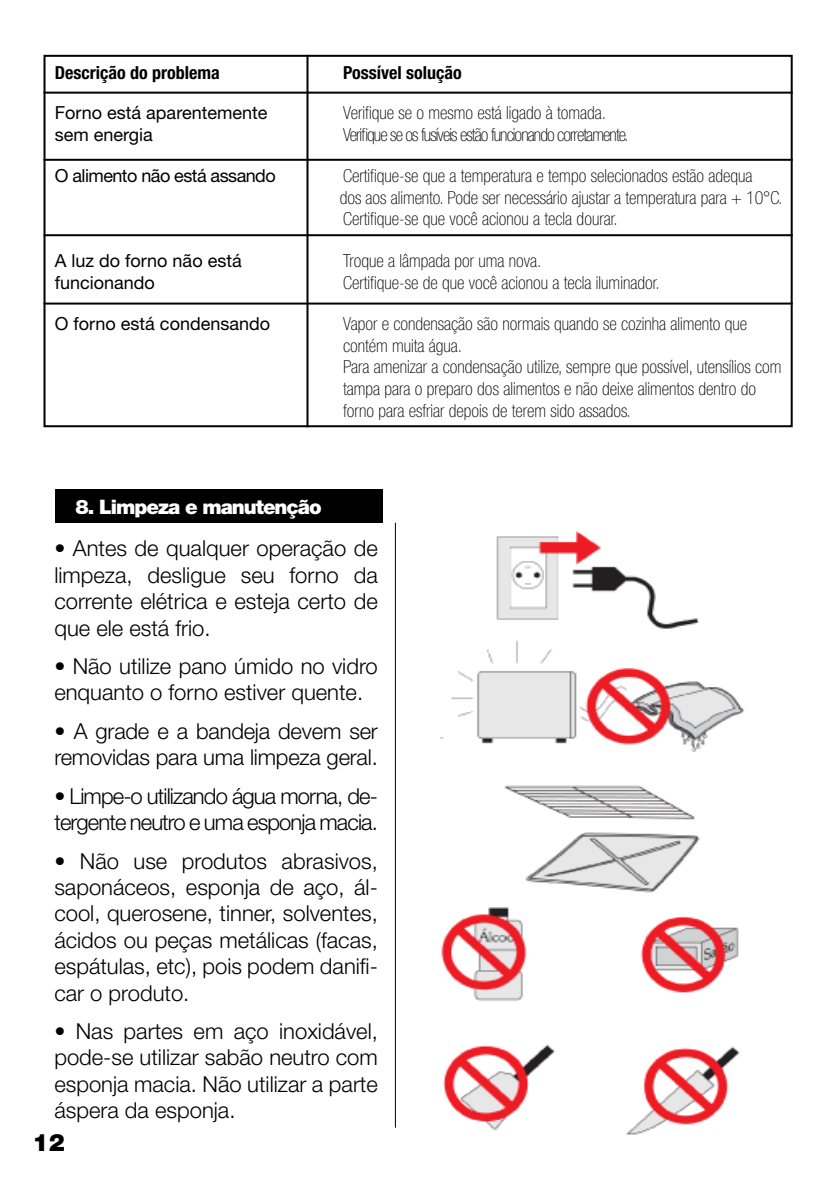
<style>
.page{position:relative;width:840px;height:1191px;background:#fff}
.page>*{position:absolute;margin:0;border:0;box-sizing:border-box;transform-origin:0 0}
.t1{font:900 24px "Helvetica Neue LT Std";color:#000}
.t2{font:300 22px/26.4px "Helvetica Neue LT Std";color:#000;text-align:justify}
.t3{font:300 22px/26.4px "Helvetica Neue LT Std";letter-spacing:-.04em;color:#000}
.t4{font:900 20px "Helvetica Neue LT Std";letter-spacing:-.05em;color:#fff}
.t5{font:100 condensed 18px/21.6px "Helvetica Neue LT Std";color:#000}
.t6{font:18px "Helvetica Neue LT Std";color:#000}
.t7{font:100 condensed 18px "Helvetica Neue LT Std";letter-spacing:-.05em;color:#000}
.t8{font:700 condensed 18px "Helvetica Neue LT Std";color:#000}
.t9{font:18px "Helvetica Neue LT Std";letter-spacing:-.03em;color:#000}
</style>
<div class="page">
<div style="left:55px;top:489px;width:327px;height:34px;background:#000"></div>
<img style="left:440px;top:531px;width:305px;height:604px">
<hr style="left:43px;top:159px;width:749px;height:2px;background:#000">
<hr style="left:43px;top:234px;width:749px;height:2px;background:#000">
<hr style="left:43px;top:302px;width:749px;height:2px;background:#000">
<div style="left:43px;top:55px;width:749px;height:372px;border:2px solid #000"></div>
<hr style="left:43px;top:92px;width:749px;height:2px;background:#000">
<hr style="left:306px;top:55px;width:2px;height:372px;background:#000">
<hr style="left:394px;top:523px;width:1px;height:604px;background:#000">
<p class="t8" style="left:55px;top:62px;width:166px">Descrição do problema</p>
<p class="t8" style="left:343px;top:62px;width:120px">Possível solução</p>
<p class="t6" style="left:55px;top:102px;width:214px">Forno está aparentemente</p>
<p class="t5" style="left:343px;top:102px;width:264px">Verifique se o mesmo está ligado à tomada.</p>
<p class="t6" style="left:55px;top:123px;width:99px">sem energia</p>
<p class="t7" style="left:343px;top:124px;width:287px">Verifique se os fusíveis estão funcionando corretamente.</p>
<p class="t9" style="left:55px;top:165px;width:222px">O alimento não está assando</p>
<p class="t5" style="left:339px;top:165px;width:444px">Certifique-se que a temperatura e tempo selecionados estão adequa<br>dos aos alimento. Pode ser necessário ajustar a temperatura para + 10°C.<br>Certifique-se que você acionou a tecla dourar.</p>
<p class="t6" style="left:55px;top:250px;width:188px">A luz do forno não está</p>
<p class="t5" style="left:343px;top:250px;width:200px">Troque a lâmpada por uma nova.</p>
<p class="t6" style="left:55px;top:271px;width:102px">funcionando</p>
<p class="t5" style="left:343px;top:271px;width:318px">Certifique-se de que você acionou a tecla iluminador.</p>
<p class="t6" style="left:55px;top:313px;width:217px">O forno está condensando</p>
<p class="t5" style="left:343px;top:313px;width:439px">Vapor e condensação são normais quando se cozinha alimento que contém muita água.<br>Para amenizar a condensação utilize, sempre que possível, utensílios com tampa para o preparo dos alimentos e não deixe alimentos dentro do forno para esfriar depois de terem sido assados.</p>
<p class="t4" style="left:75px;top:495px;width:247px">8. Limpeza e manutenção</p>
<p class="t2" style="left:54px;top:535px;width:325px">• Antes de qualquer operação de limpeza, desligue seu forno da corrente elétrica e esteja certo de que ele está frio.</p>
<p class="t2" style="left:54px;top:652px;width:325px">• Não utilize pano úmido no vidro enquanto o forno estiver quente.</p>
<p class="t2" style="left:54px;top:717px;width:325px">• A grade e a bandeja devem ser removidas para uma limpeza geral.</p>
<p class="t3" style="left:54px;top:782px;width:325px">• Limpe-o utilizando água morna, de&shy;tergente neutro e uma esponja macia.</p>
<p class="t2" style="left:54px;top:847px;width:325px">• Não use produtos abrasivos, saponáceos, esponja de aço, ál&shy;cool, querosene, tinner, solventes, ácidos ou peças metálicas (facas, espátulas, etc), pois podem danifi&shy;car o produto.</p>
<p class="t2" style="left:54px;top:1017px;width:325px">• Nas partes em aço inoxidável, pode-se utilizar sabão neutro com esponja macia. Não utilizar a parte áspera da esponja.</p>
<h1 class="t1" style="left:33px;top:1128px;width:34px">12</h1>
</div>
